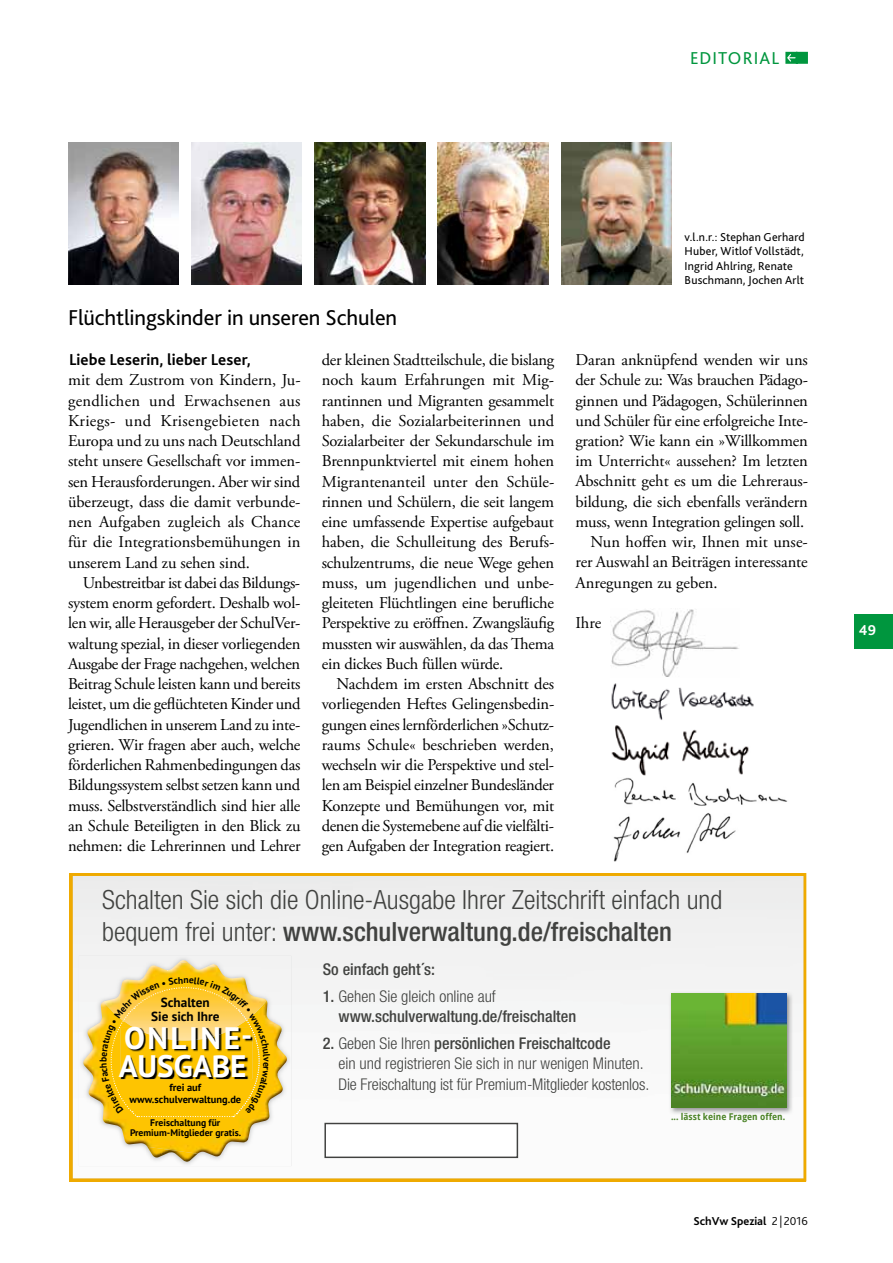
<style>
.page{position:relative;width:893px;height:1263px;background:#fff}
.page>*{position:absolute;margin:0;border:0;box-sizing:border-box;transform-origin:0 0}
.t1{font:700 30.9px/28.5px "PT Sans";color:#fff}
.t2{font:300 condensed 26.4px/31.8px "Helvetica Neue";color:#414240}
.t3{font:22.5px "Bliss 2";letter-spacing:-.005em;color:#000}
.t4{font:18px "Bliss 2";letter-spacing:.06em;color:#00963e}
.t5{font:16.5px/20.2px "Adobe Garamond Pro";letter-spacing:-.015em;color:#000;text-align:justify}
.t6{font:16.5px "Adobe Garamond Pro";letter-spacing:.005em;color:#000}
.t7{font:700 16.5px "Bliss 2";letter-spacing:.005em;color:#000}
.t8{font:300 condensed 16.2px/20.5px "Helvetica Neue";letter-spacing:-.01em;color:#414240}
.t9{font:500 condensed 16.2px/20.5px "Helvetica Neue";color:#414240}
.t10{font:700 15px "Bliss 2";color:#fff}
.t11{font:700 13.05px/14.2px "PT Sans";color:#000;text-align:center}
.t12{font:12px/14.4px "Bliss 2";letter-spacing:.015em;color:#000}
.t13{font:700 12px "Bliss 2";color:#000}
.t14{font:700 10.35px/12.3px "PT Sans";color:#000;text-align:center}
.t15{font:700 9.6px/9.6px "PT Sans";color:#000;text-align:center}
.t16{font:700 9.3px "Droid Sans Pro";color:#4a8225;scale:.94 1}
.s1{font-weight:500}
.s2{font-weight:300}
</style>
<div class="page">
<div style="left:855px;top:614px;width:38px;height:34px;background:#00963e"></div>
<svg style="left:785px;top:52px;width:23px;height:12px"></svg>
<img style="left:68px;top:142px;width:111px;height:142px">
<img style="left:191px;top:142px;width:110px;height:142px">
<img style="left:315px;top:142px;width:110px;height:142px">
<img style="left:438px;top:142px;width:111px;height:142px">
<img style="left:561px;top:142px;width:111px;height:142px">
<div style="left:70px;top:873px;width:736px;height:308px;background:#f3f3f3"></div>
<div style="left:325px;top:1123px;width:192px;height:34px;background:#fff"></div>
<div style="left:324px;top:1123px;width:194px;height:35px;border:1px solid #414240"></div>
<div style="left:79px;top:956px;width:212px;height:210px;background:#f5f6f6"></div>
<img style="left:128px;top:1156px;width:89px;height:6px">
<img style="left:83px;top:998px;width:204px;height:158px">
<img style="left:668px;top:990px;width:125px;height:124px">
<img style="left:671px;top:993px;width:116px;height:114px">
<img style="left:611px;top:683px;width:143px;height:37px">
<img style="left:611px;top:725px;width:138px;height:51px">
<img style="left:614px;top:778px;width:174px;height:28px">
<img style="left:613px;top:813px;width:123px;height:49px">
<img style="left:610px;top:609px;width:129px;height:68px">
<svg style="left:100px;top:960px;width:170px;height:157px;background:#e4ba34"></svg>
<p class="t4" style="left:690px;top:47px;width:91px">editorial</p>
<h3 class="t3" style="left:68px;top:303px;width:331px">Flüchtlingskinder in unseren Schulen</h3>
<p class="t7" style="left:69px;top:349px;width:183px">Liebe Leserin, lieber Leser,</p>
<p class="t5" style="left:68px;top:371px;width:234px">mit dem Zustrom von Kindern, Ju&shy;gendlichen und Erwachsenen aus Kriegs- und Krisengebieten nach Europa und zu uns nach Deutschland steht unsere Gesellschaft vor immen&shy;sen Herausforderungen. Aber wir sind überzeugt, dass die damit verbunde&shy;nen Aufgaben zugleich als Chance für die Integrationsbemühungen in unserem Land zu sehen sind.</p>
<p class="t5" style="left:68px;top:573px;width:234px;text-indent:15px">Unbestreitbar ist dabei das Bildungs&shy;system enorm gefordert. Deshalb wol&shy;len wir, alle Herausgeber der SchulVer&shy;waltung spezial, in dieser vorliegenden Ausgabe der Frage nachgehen, welchen Beitrag Schule leisten kann und bereits leistet, um die geflüchteten Kinder und Jugendlichen in unserem Land zu inte&shy;grieren. Wir fragen aber auch, welche förderlichen Rahmenbedingungen das Bildungssystem selbst setzen kann und muss. Selbstverständlich sind hier alle an Schule Beteiligten in den Blick zu nehmen: die Lehrerinnen und Lehrer</p>
<p class="t5" style="left:322px;top:350px;width:234px">der kleinen Stadtteilschule, die bislang noch kaum Erfahrungen mit Mig&shy;rantinnen und Migranten gesammelt haben, die Sozialarbeiterinnen und Sozialarbeiter der Sekundarschule im Brennpunktviertel mit einem hohen Migrantenanteil unter den Schüle&shy;rinnen und Schülern, die seit langem eine umfassende Expertise aufgebaut haben, die Schulleitung des Berufs&shy;schulzentrums, die neue Wege gehen muss, um jugendlichen und unbe&shy;gleiteten Flüchtlingen eine berufliche Perspektive zu eröffnen. Zwangsläufig mussten wir auswählen, da das Thema ein dickes Buch füllen würde.</p>
<p class="t5" style="left:322px;top:674px;width:234px;text-indent:15px">Nachdem im ersten Abschnitt des vorliegenden Heftes Gelingensbedin&shy;gungen eines lernförderlichen »Schutz&shy;raums Schule« beschrieben werden, wechseln wir die Perspektive und stel&shy;len am Beispiel einzelner Bundesländer Konzepte und Bemühungen vor, mit denen die Systemebene auf die vielfälti&shy;gen Aufgaben der Integration reagiert.</p>
<p class="t12" style="left:685px;top:229px;width:121px">v.l.n.r.: Stephan Gerhard<br>Huber, Witlof Vollstädt,<br>I ngrid Ahlring, Renate<br>Buschmann, Jochen Arlt</p>
<p class="t5" style="left:575px;top:350px;width:234px">Daran anknüpfend wenden wir uns</p>
<p class="t5" style="left:575px;top:370px;width:234px">der Schule zu: Was brauchen Pädago-</p>
<p class="t5" style="left:575px;top:391px;width:234px">ginnen und Pädagogen, Schülerinnen</p>
<p class="t5" style="left:575px;top:411px;width:234px">und Schüler für eine erfolgreiche Inte-</p>
<p class="t5" style="left:575px;top:431px;width:234px">gration? Wie kann ein »Willkommen</p>
<p class="t5" style="left:575px;top:451px;width:234px">im Unterricht« aussehen? Im letzten</p>
<p class="t5" style="left:575px;top:472px;width:234px">Abschnitt geht es um die Lehreraus-</p>
<p class="t5" style="left:575px;top:492px;width:234px">bildung, die sich ebenfalls verändern</p>
<p class="t5" style="left:575px;top:512px;width:230px">muss, wenn Integration gelingen soll.</p>
<p class="t6" style="left:590px;top:532px;width:219px">Nun hoffen wir, Ihnen mit unse-</p>
<p class="t5" style="left:575px;top:553px;width:234px">rer Auswahl an Beiträgen interessante</p>
<p class="t5" style="left:575px;top:573px;width:144px">Anregungen zu geben.</p>
<p class="t5" style="left:575px;top:613px;width:27px">Ihre</p>
<h2 class="t2" style="left:102px;top:883px;width:622px">Schalten Sie sich die Online-Ausgabe Ihrer Zeitschrift einfach und bequem frei unter: <span class="s1">www.schulverwaltung.de/freischalten</span></h2>
<p class="t9" style="left:323px;top:959px;width:114px">So einfach geht´s:</p>
<p class="t9" style="left:338px;top:985px;width:239px;text-indent:-16px">1. <span class="s2">Gehen Sie gleich online auf </span>www.schulverwaltung.de/freischalten</p>
<p class="t8" style="left:338px;top:1033px;width:313px;text-indent:-16px"><span class="s1">2.</span> Geben Sie Ihren <span class="s1">persönlichen Freischaltcode<br></span>ein und registrieren Sie sich in nur wenigen Minuten.<br>Die Freischaltung ist für Premium-Mitglieder kostenlos.</p>
<p class="t15" style="left:183px;top:975px;width:7px">n</p>
<p class="t11" style="left:151px;top:995px;width:70px">Schalten<br>Sie sich Ihre</p>
<h1 class="t1" style="left:119px;top:1023px;width:135px">ONLINE-<br>AUSGABE</h1>
<p class="t14" style="left:129px;top:1081px;width:113px">frei auf www.schulverwaltung.de</p>
<p class="t15" style="left:130px;top:1118px;width:113px">Freischaltung für<br>Premium-Mitglieder gratis.</p>
<p class="t16" style="left:671px;top:1110px;width:123px">... lässt keine Fragen offen.</p>
<p class="t13" style="left:693px;top:1213px;width:116px">SchVw Spezial <span class="s2">2|2016</span></p>
<p class="t10" style="left:859px;top:621px;width:19px">49</p>
</div>
